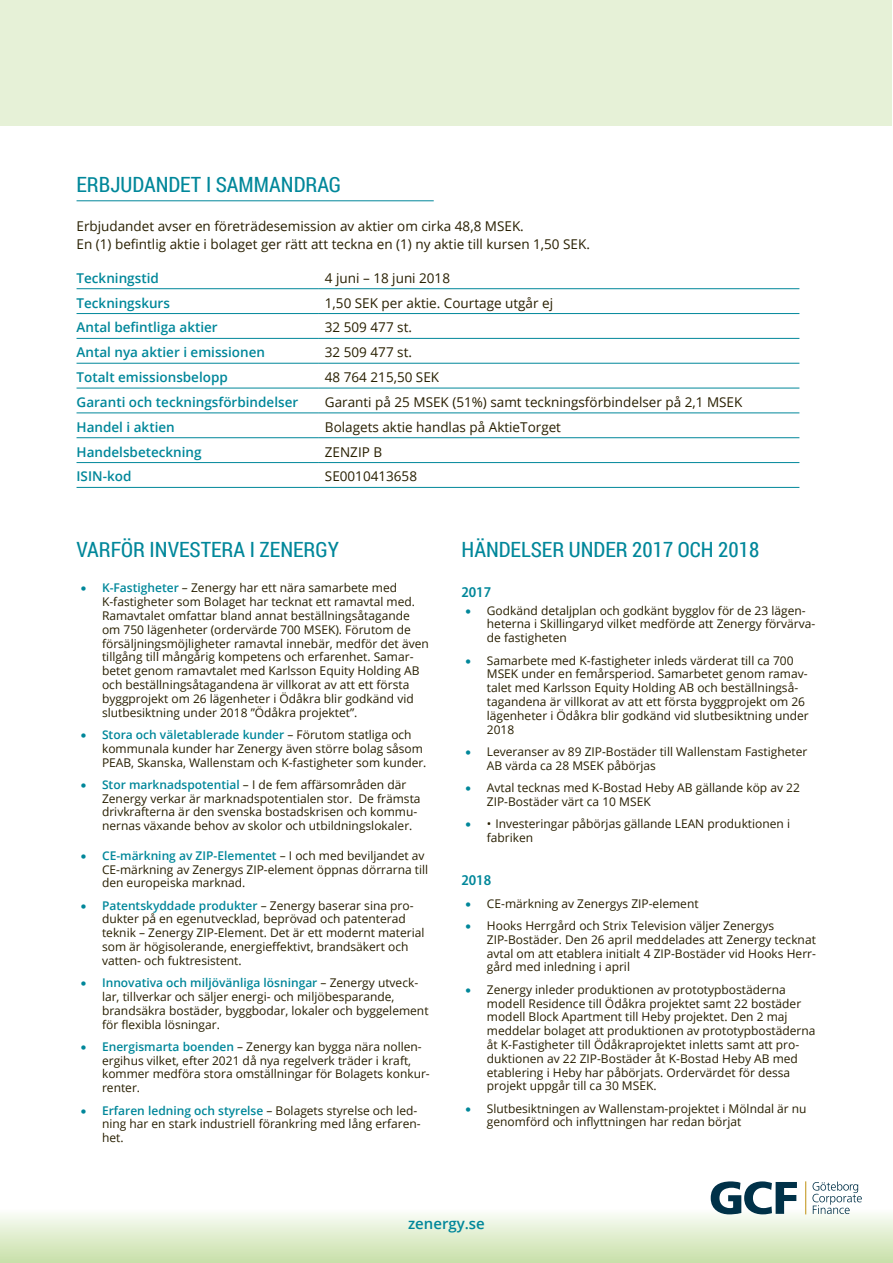
<style>
.page{position:relative;width:893px;height:1263px;background:#fff}
.page>*{position:absolute;margin:0;border:0;box-sizing:border-box;transform-origin:0 0}
.t1{font:21px "Roboto Condensed";color:#00879a}
.t2{font:600 15px "Open Sans";color:#00879a}
.t3{font:600 semi-condensed 15px "Myriad Pro";color:#00879a}
.t4{font:13.5px/18px "Open Sans";color:#281f00}
.t5{font:600 13.5px "Open Sans";color:#00879a}
.t6{font:12px/13.8px "Open Sans";color:#281f00}
.s1{color:#00879a}
.s2{font-weight:600;color:#00879a}
</style>
<div class="page">
<hr style="left:77px;top:201px;width:357px;height:1px;background:#00879a">
<hr style="left:77px;top:288px;width:242px;height:1px;background:#00879a">
<hr style="left:319px;top:288px;width:480px;height:1px;background:#00879a">
<hr style="left:77px;top:313px;width:242px;height:1px;background:#00879a">
<hr style="left:319px;top:313px;width:480px;height:1px;background:#00879a">
<hr style="left:77px;top:338px;width:242px;height:1px;background:#00879a">
<hr style="left:319px;top:338px;width:480px;height:1px;background:#00879a">
<hr style="left:77px;top:363px;width:242px;height:1px;background:#00879a">
<hr style="left:319px;top:363px;width:480px;height:1px;background:#00879a">
<hr style="left:77px;top:388px;width:242px;height:1px;background:#00879a">
<hr style="left:319px;top:388px;width:480px;height:1px;background:#00879a">
<hr style="left:77px;top:412px;width:242px;height:1px;background:#00879a">
<hr style="left:319px;top:412px;width:480px;height:1px;background:#00879a">
<hr style="left:77px;top:437px;width:242px;height:1px;background:#00879a">
<hr style="left:319px;top:437px;width:480px;height:1px;background:#00879a">
<hr style="left:77px;top:462px;width:242px;height:1px;background:#00879a">
<hr style="left:319px;top:462px;width:480px;height:1px;background:#00879a">
<hr style="left:77px;top:487px;width:242px;height:1px;background:#00879a">
<hr style="left:319px;top:487px;width:480px;height:1px;background:#00879a">
<div style="left:0;top:1203px;width:893px;height:60px;background:linear-gradient(to bottom,#fff,#c8e0a9)"></div>
<svg style="left:711px;top:1181px;width:86px;height:33px"></svg>
<svg style="left:812px;top:1181px;width:50px;height:33px"></svg>
<hr style="left:805px;top:1181px;width:1px;height:33px;background:#c09215">
<div style="left:1px;top:0;width:891px;height:126px;background:#e6f1d7"></div>
<h1 class="t1" style="left:77px;top:170px;width:266px">ERBJUDANDET I SAMMANDRAG</h1>
<p class="t4" style="left:77px;top:217px;width:515px">Erbjudandet avser en företrädesemission av aktier om cirka 48,8 MSEK.<br>En (1) befintlig aktie i bolaget ger rätt att teckna en (1) ny aktie till kursen 1,50 SEK.</p>
<p class="t5" style="left:77px;top:269px;width:84px">Teckningstid</p>
<p class="t4" style="left:325px;top:268px;width:127px">4 juni – 18 juni 2018</p>
<p class="t5" style="left:77px;top:293px;width:95px">Teckningskurs</p>
<p class="t4" style="left:325px;top:293px;width:230px">1,50 SEK per aktie. Courtage utgår ej</p>
<p class="t5" style="left:77px;top:318px;width:143px">Antal befintliga aktier</p>
<p class="t4" style="left:325px;top:318px;width:89px">32 509 477 st.</p>
<p class="t5" style="left:77px;top:343px;width:190px">Antal nya aktier i emissionen</p>
<p class="t4" style="left:325px;top:343px;width:89px">32 509 477 st.</p>
<p class="t5" style="left:77px;top:368px;width:153px">Totalt emissionsbelopp</p>
<p class="t4" style="left:325px;top:368px;width:116px">48 764 215,50 SEK</p>
<p class="t5" style="left:77px;top:393px;width:223px">Garanti och teckningsförbindelser</p>
<p class="t4" style="left:325px;top:393px;width:419px">Garanti på 25 MSEK (51%) samt teckningsförbindelser på 2,1 MSEK</p>
<p class="t5" style="left:77px;top:417px;width:100px">Handel i aktien</p>
<p class="t4" style="left:325px;top:417px;width:238px">Bolagets aktie handlas på AktieTorget</p>
<p class="t5" style="left:77px;top:442px;width:127px">Handelsbeteckning</p>
<p class="t4" style="left:325px;top:442px;width:59px">ZENZIP B</p>
<p class="t5" style="left:77px;top:467px;width:56px">ISIN-kod</p>
<p class="t4" style="left:325px;top:467px;width:94px">SE0010413658</p>
<h1 class="t1" style="left:77px;top:535px;width:264px">VARFÖR INVESTERA I ZENERGY</h1>
<p class="t6" style="left:102px;top:581px;width:328px;text-indent:-21px"><span class="s1">•</span> <span class="s2">K-Fastigheter</span> – Zenergy har ett nära samarbete med K-fastigheter som Bolaget har tecknat ett ramavtal med.<br>Ramavtalet omfattar bland annat beställningsåtagande om 750 lägenheter (ordervärde 700 MSEK). Förutom de försäljningsmöjligheter ramavtal innebär, medför det även tillgång till mångårig kompetens och erfarenhet. Samar&shy;betet genom ramavtalet med Karlsson Equity Holding AB och beställningsåtagandena är villkorat av att ett första byggprojekt om 26 lägenheter i Ödåkra blir godkänd vid slutbesiktning under 2018 ”Ödåkra projektet”.</p>
<p class="t6" style="left:102px;top:727px;width:326px;text-indent:-21px"><span class="s1">•</span> <span class="s2">Stora och väletablerade kunder</span> – Förutom statliga och kommunala kunder har Zenergy även större bolag såsom<br>PEAB, Skanska, Wallenstam och K-fastigheter som kunder.</p>
<p class="t6" style="left:102px;top:777px;width:320px;text-indent:-21px"><span class="s1">•</span> <span class="s2">Stor marknadspotential</span> – I de fem affärsområden där Zenergy verkar är marknadspotentialen stor. De främsta drivkrafterna är den svenska bostadskrisen och kommu&shy;nernas växande behov av skolor och utbildningslokaler.</p>
<p class="t6" style="left:102px;top:848px;width:328px;text-indent:-21px"><span class="s1">•</span> <span class="s2">CE-märkning av ZIP-Elementet</span> – I och med beviljandet av<br>CE-märkning av Zenergys ZIP-element öppnas dörrarna till den europeiska marknad.</p>
<p class="t6" style="left:102px;top:898px;width:324px;text-indent:-21px"><span class="s1">•</span> <span class="s2">Patentskyddade produkter</span> – Zenergy baserar sina pro&shy;dukter på en egenutvecklad, beprövad och patenterad teknik – Zenergy ZIP-Element. Det är ett modernt material som är högisolerande, energieffektivt, brandsäkert och vatten- och fuktresistent.</p>
<p class="t6" style="left:102px;top:975px;width:328px;text-indent:-21px"><span class="s1">•</span> <span class="s2">Innovativa och miljövänliga lösningar</span> – Zenergy utveck&shy;lar, tillverkar och säljer energi- och miljöbesparande, brandsäkra bostäder, byggbodar, lokaler och byggelement för flexibla lösningar.</p>
<p class="t6" style="left:102px;top:1039px;width:329px;text-indent:-21px"><span class="s1">•</span> <span class="s2">Energismarta boenden</span> – Zenergy kan bygga nära nollen&shy;ergihus vilket, efter 2021 då nya regelverk träder i kraft, kommer medföra stora omställningar för Bolagets konkur&shy;renter.</p>
<p class="t6" style="left:102px;top:1103px;width:320px;text-indent:-21px"><span class="s1">•</span> <span class="s2">Erfaren ledning och styrelse</span> – Bolagets styrelse och led&shy;ning har en stark industriell förankring med lång erfaren&shy;het.</p>
<h1 class="t1" style="left:461px;top:535px;width:299px">HÄNDELSER UNDER 2017 OCH 2018</h1>
<p class="t3" style="left:461px;top:582px;width:31px">2017</p>
<p class="t6" style="left:487px;top:603px;width:330px;text-indent:-21px"><span class="s1">•</span> Godkänd detaljplan och godkänt bygglov för de 23 lägen&shy;heterna i Skillingaryd vilket medförde att Zenergy förvärva&shy;de fastigheten</p>
<p class="t6" style="left:487px;top:653px;width:323px;text-indent:-21px"><span class="s1">•</span> Samarbete med K-fastigheter inleds värderat till ca 700<br>MSEK under en femårsperiod. Samarbetet genom ramav&shy;talet med Karlsson Equity Holding AB och beställningså&shy;tagandena är villkorat av att ett första byggprojekt om 26 lägenheter i Ödåkra blir godkänd vid slutbesiktning under 2018</p>
<p class="t6" style="left:487px;top:744px;width:322px;text-indent:-21px"><span class="s1">•</span> Leveranser av 89 ZIP-Bostäder till Wallenstam Fastigheter<br>AB värda ca 28 MSEK påbörjas</p>
<p class="t6" style="left:487px;top:780px;width:314px;text-indent:-21px"><span class="s1">•</span> Avtal tecknas med K-Bostad Heby AB gällande köp av 22<br>ZIP-Bostäder värt ca 10 MSEK</p>
<p class="t6" style="left:487px;top:816px;width:305px;text-indent:-21px"><span class="s1">•</span> • Investeringar påbörjas gällande LEAN produktionen i fabriken</p>
<p class="t3" style="left:461px;top:871px;width:31px">2018</p>
<p class="t6" style="left:466px;top:896px;width:235px"><span class="s1">•</span> CE-märkning av Zenergys ZIP-element</p>
<p class="t6" style="left:487px;top:918px;width:331px;text-indent:-21px"><span class="s1">•</span> Hooks Herrgård och Strix Television väljer Zenergys ZIP-Bostäder. Den 26 april meddelades att Zenergy tecknat avtal om att etablera initialt 4 ZIP-Bostäder vid Hooks Herr&shy;gård med inledning i april</p>
<p class="t6" style="left:487px;top:982px;width:330px;text-indent:-21px"><span class="s1">•</span> Zenergy inleder produktionen av prototypbostäderna modell Residence till Ödåkra projektet samt 22 bostäder modell Block Apartment till Heby projektet. Den 2 maj meddelar bolaget att produktionen av prototypbostäderna åt K-Fastigheter till Ödåkraprojektet inletts samt att pro&shy;duktionen av 22 ZIP-Bostäder åt K-Bostad Heby AB med etablering i Heby har påbörjats. Ordervärdet för dessa projekt uppgår till ca 30 MSEK.</p>
<p class="t6" style="left:487px;top:1101px;width:321px;text-indent:-21px"><span class="s1">•</span> Slutbesiktningen av Wallenstam-projektet i Mölndal är nu genomförd och inflyttningen har redan börjat</p>
<p class="t2" style="left:408px;top:1213px;width:78px">zenergy.se</p>
</div>
